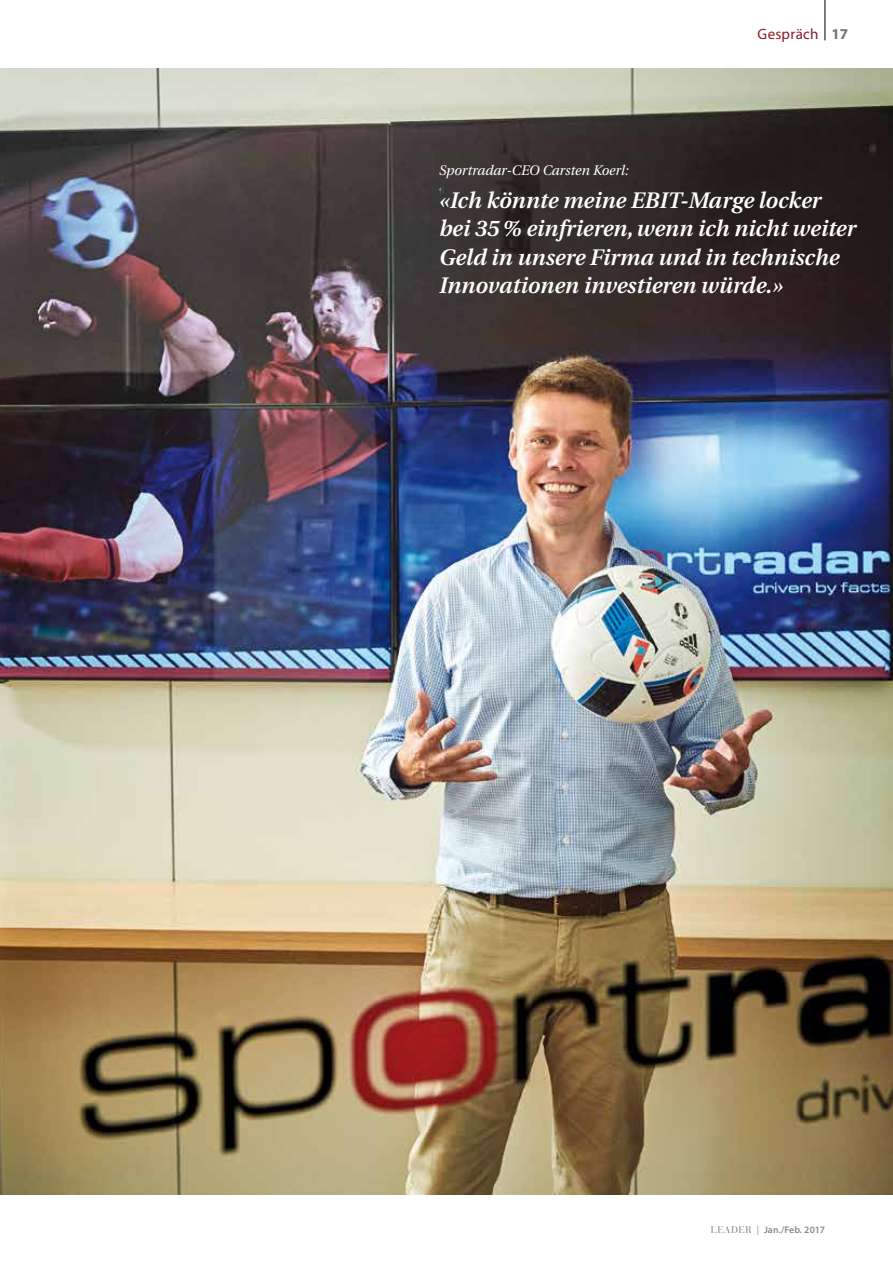
<style>
.page{position:relative;width:893px;height:1263px;background:#fff}
.page>*{position:absolute;margin:0;border:0;box-sizing:border-box;transform-origin:0 0}
.t1{font:italic 600 22.5px/28.5px "Utopia";color:#fff}
.t2{font:15px "Myriad Pro";letter-spacing:.02em;color:#8c1a24}
.t3{font:italic 13.8px "Utopia";color:#fff}
.t4{font:600 9.75px "Myriad Pro";letter-spacing:.005em;color:#87888a}
.s1{font-weight:700;color:#707172}
.s2{font-family:"Bauer Bodoni";font-weight:400}
</style>
<div class="page">
<hr style="left:825px;top:0;width:1px;height:40px;background:#000">
<img style="left:0;top:68px;width:893px;height:1127px">
<p class="t2" style="left:757px;top:25px;width:92px">Gespräch <span class="s1">17</span></p>
<p class="t3" style="left:439px;top:163px;width:191px">Sportradar-CEO Carsten Koerl:</p>
<p class="t1" style="left:439px;top:186px;width:418px">«Ich könnte meine EBIT-Marge locker bei 35% einfrieren, wenn ich nicht weiter Geld in unsere Firma und in technische Innovationen investieren würde.»</p>
<p class="t4" style="left:710px;top:1223px;width:116px"><span class="s2">LEADER |</span> Jan./Feb. 2017</p>
</div>
